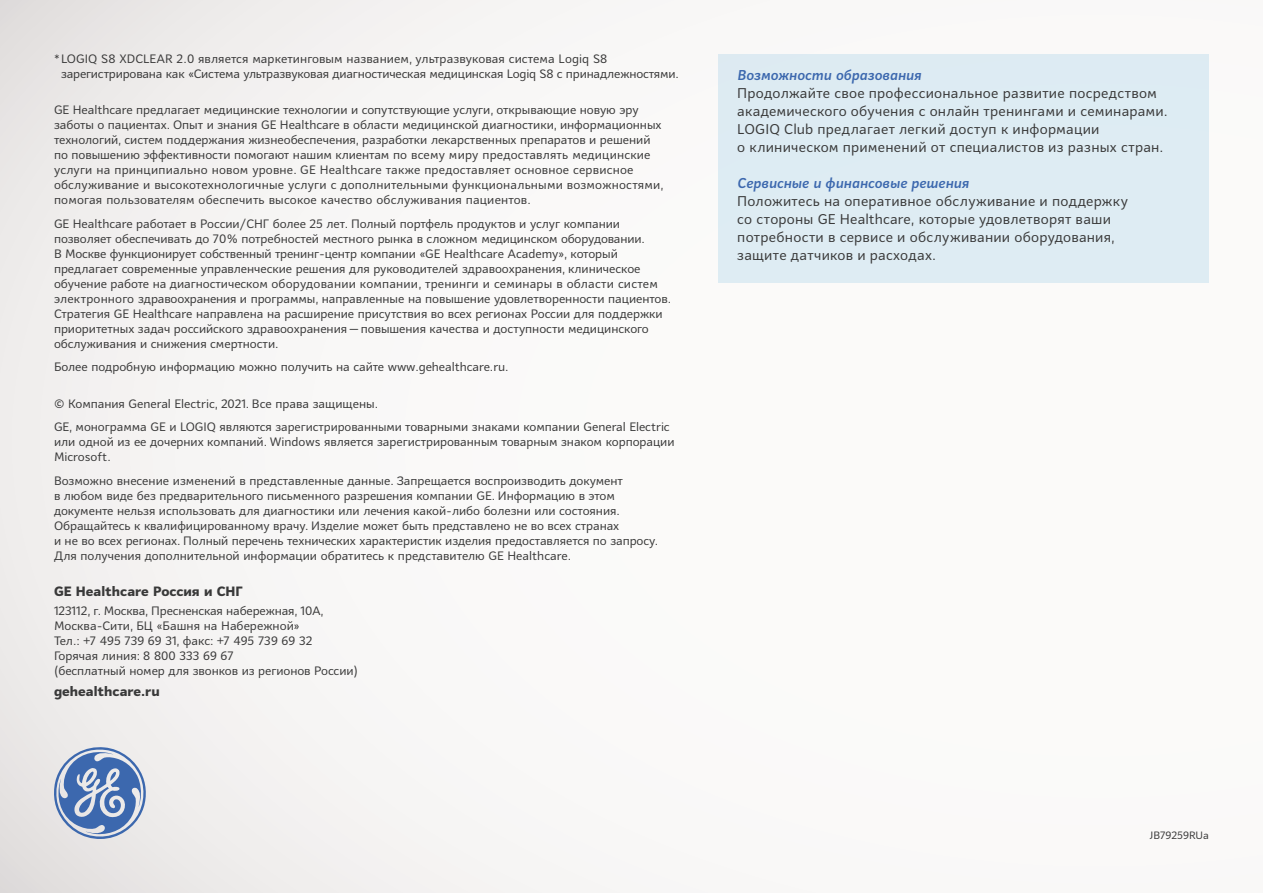
<style>
.page{position:relative;width:1263px;height:893px;background:#fff}
.page>*{position:absolute;margin:0;border:0;box-sizing:border-box;transform-origin:0 0}
.t1{font:italic 700 14.25px "Mediator";letter-spacing:.01em;color:#3c68ae}
.t2{font:14.1px/18px "Mediator";letter-spacing:.015em;color:#393939}
.t3{font:800 13.5px "Mediator";color:#393939}
.t4{font:12.15px/15px "Mediator";letter-spacing:-.005em;color:#393939}
.t5{font:10.65px "Mediator";letter-spacing:-.005em;color:#393939}
.s1{font-size:12px}
</style>
<div class="page">
<div style="left:0;top:0;width:1263px;height:893px;background:linear-gradient(to right,#f1f0ef,#fefdfc)"></div>
<div style="left:719px;top:54px;width:490px;height:229px;background:#deecf3"></div>
<svg style="left:52px;top:745px;width:95px;height:94px;background:#94a8cb"></svg>
<p class="t4" style="left:61px;top:51px;width:619px;text-indent:-7px">* LOGIQ S8 XDCLEAR 2.0 является маркетинговым названием, ультразвуковая система Logiq S8 зарегистрирована как «Система ультразвуковая диагностическая медицинская Logiq S8 с принадлежностями.</p>
<p class="t4" style="left:54px;top:103px;width:611px">GE Healthcare предлагает медицинские технологии и сопутствующие услуги, открывающие новую эру заботы о пациентах. Опыт и знания GE Healthcare в области медицинской диагностики, информационных технологий, систем поддержания жизнеобеспечения, разработки лекарственных препаратов и решений по повышению эффективности помогают нашим клиентам по всему миру предоставлять медицинские услуги на принципиально новом уровне. GE Healthcare также предоставляет основное сервисное обслуживание и высокотехнологичные услуги с дополнительными функциональными возможностями, помогая пользователям обеспечить высокое качество обслуживания пациентов.</p>
<p class="t4" style="left:54px;top:216px;width:619px">GE Healthcare работает в России/СНГ более 25 лет. Полный портфель продуктов и услуг компании позволяет обеспечивать до 70% потребностей местного рынка в сложном медицинском оборудовании.<br>В Москве функционирует собственный тренинг-центр компании «GE Healthcare Academy», который предлагает современные управленческие решения для руководителей здравоохранения, клиническое обучение работе на диагностическом оборудовании компании, тренинги и семинары в области систем электронного здравоохранения и программы, направленные на повышение удовлетворенности пациентов.<br>Стратегия GE Healthcare направлена на расширение присутствия во всех регионах России для поддержки приоритетных задач российского здравоохранения — повышения качества и доступности медицинского обслуживания и снижения смертности.</p>
<p class="t4" style="left:54px;top:360px;width:456px">Более подробную информацию можно получить на сайте www.gehealthcare.ru.</p>
<p class="t4" style="left:54px;top:392px;width:617px;line-height:23.5px">© Компания General Electric, 2021. Все права защищены.<br>GE, монограмма GE и LOGIQ являются <span class="s1">зарегистрированными</span> товарными знаками компании General Electric</p>
<p class="t4" style="left:54px;top:434px;width:622px">или одной из ее дочерних компаний. Windows является зарегистрированным товарным знаком корпорации<br>Microsoft.</p>
<p class="t4" style="left:54px;top:473px;width:606px">Возможно внесение изменений в представленные данные. Запрещается воспроизводить документ<br>в любом виде без предварительного письменного разрешения компании GE. Информацию в этом документе нельзя использовать для диагностики или лечения какой-либо болезни или состояния.<br>Обращайтесь к квалифицированному врачу. Изделие может быть представлено не во всех странах<br>и не во всех регионах. Полный перечень технических характеристик изделия предоставляется по запросу.<br>Для получения дополнительной информации обратитесь к представителю GE Healthcare.</p>
<p class="t3" style="left:54px;top:582px;width:190px">GE Healthcare Россия и СНГ</p>
<p class="t4" style="left:54px;top:603px;width:306px">123112, г. Москва, Пресненская набережная, 10A, Москва-Сити, БЦ «Башня на Набережной»<br>Тел.: +7 495 739 69 31, факс: +7 495 739 69 32<br>Горячая линия: 8 800 333 69 67<br>(бесплатный номер для звонков из регионов России)</p>
<p class="t3" style="left:54px;top:682px;width:107px">gehealthcare.ru</p>
<p class="t1" style="left:737px;top:66px;width:185px">Возможности образования</p>
<p class="t2" style="left:737px;top:85px;width:432px">Продолжайте свое профессиональное развитие посредством академического обучения с онлайн тренингами и семинарами.<br>LOGIQ Club предлагает легкий доступ к информации<br>о клиническом применений от специалистов из разных стран.</p>
<p class="t1" style="left:737px;top:174px;width:233px">Сервисные и финансовые решения</p>
<p class="t2" style="left:737px;top:193px;width:392px">Положитесь на оперативное обслуживание и поддержку со стороны GE Healthcare, которые удовлетворят ваши потребности в сервисе и обслуживании оборудования, защите датчиков и расходах.</p>
<p class="t5" style="left:1149px;top:828px;width:61px">JB79259RUa</p>
</div>
